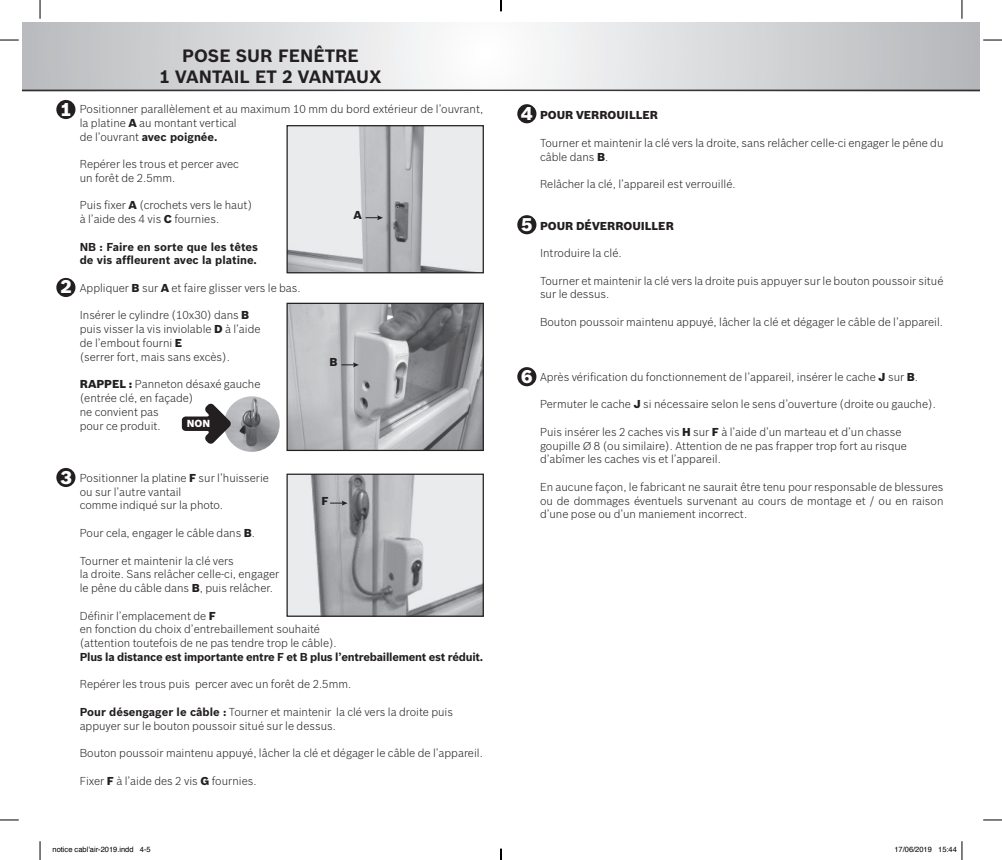
<style>
.page{position:relative;width:1002px;height:860px;background:#fff}
.page>*{position:absolute;margin:0;border:0;box-sizing:border-box;transform-origin:0 0}
.t1{font:900 18px "Bosch Sans";color:#fff}
.t2{font:700 17.5px/21.2px "Bosch Sans";color:#231f20;text-align:center}
.t3{font:300 11.25px/13.8px "Bosch Sans";color:#231f20}
.t4{font:700 11.25px "Bosch Sans";letter-spacing:-.02em;color:#231f20}
.t5{font:700 11.25px/13.8px "Bosch Sans";color:#231f20}
.t6{font:900 11.25px "Bosch Sans";color:#231f20}
.t7{font:900 10px "Bosch Sans";color:#fff}
.t8{font:7.5px "Helvetica";color:#000}
.s1{font-weight:900}
.s2{font-weight:700}
</style>
<div class="page">
<svg style="left:22px;top:22px;width:957px;height:68px"></svg>
<hr style="left:22px;top:90px;width:957px;height:1px;background:#231f20">
<img style="left:288px;top:127px;width:194px;height:144px">
<div style="left:286px;top:125px;width:198px;height:148px;border:1px solid #231f20"></div>
<img style="left:288px;top:305px;width:194px;height:144px">
<div style="left:286px;top:303px;width:198px;height:148px;border:1px solid #231f20"></div>
<img style="left:288px;top:475px;width:194px;height:140px">
<div style="left:286px;top:473px;width:198px;height:144px;border:1px solid #231f20"></div>
<svg style="left:341px;top:362px;width:18px;height:5px"></svg>
<svg style="left:365px;top:215px;width:18px;height:5px"></svg>
<svg style="left:330px;top:500px;width:17px;height:5px"></svg>
<div style="left:56px;top:100px;width:19px;height:19px;background:#231f20;border-radius:50%"></div>
<div style="left:56px;top:278px;width:19px;height:19px;background:#231f20;border-radius:50%"></div>
<div style="left:56px;top:468px;width:19px;height:19px;background:#231f20;border-radius:50%"></div>
<img style="left:224px;top:396px;width:55px;height:56px;border-radius:28px">
<svg style="left:182px;top:403px;width:49px;height:41px"></svg>
<div style="left:517px;top:104px;width:19px;height:19px;background:#231f20;border-radius:50%"></div>
<div style="left:517px;top:215px;width:19px;height:19px;background:#231f20;border-radius:50%"></div>
<div style="left:517px;top:367px;width:19px;height:19px;background:#231f20;border-radius:50%"></div>
<svg style="left:0;top:40px;width:19px;height:1px"></svg>
<svg style="left:983px;top:40px;width:18px;height:1px"></svg>
<svg style="left:0;top:819px;width:19px;height:1px"></svg>
<svg style="left:983px;top:819px;width:18px;height:1px"></svg>
<svg style="left:40px;top:0;width:1px;height:19px"></svg>
<svg style="left:40px;top:841px;width:1px;height:19px"></svg>
<svg style="left:961px;top:0;width:1px;height:19px"></svg>
<svg style="left:961px;top:841px;width:1px;height:19px"></svg>
<svg style="left:500px;top:848px;width:1px;height:12px"></svg>
<h1 class="t1" style="left:60px;top:98px;width:13px">1</h1>
<h1 class="t1" style="left:60px;top:276px;width:13px">2</h1>
<h2 class="t2" style="left:159px;top:45px;width:224px">POSE SUR FENÊTRE<br>1 VANTAIL ET 2 VANTAUX</h2>
<p class="t3" style="left:80px;top:102px;width:405px">Positionner parallèlement et au maximum 10 mm du bord extérieur de l’ouvrant, la platine <span class="s1">A</span> au montant vertical<br>de l’ouvrant <span class="s2">avec poignée.</span></p>
<p class="t3" style="left:80px;top:157px;width:161px">Repérer les trous et percer avec un forêt de 2.5mm.</p>
<p class="t3" style="left:80px;top:198px;width:174px">Puis fixer <span class="s1">A</span> (crochets vers le haut) à l’aide des 4 vis <span class="s1">C</span> fournies.</p>
<p class="t5" style="left:80px;top:239px;width:180px">NB : Faire en sorte que les têtes de vis affleurent avec la platine.</p>
<p class="t3" style="left:80px;top:281px;width:222px">Appliquer <span class="s1">B</span> sur <span class="s1">A</span> et faire glisser vers le bas.</p>
<p class="t3" style="left:80px;top:308px;width:182px">Insérer le cylindre (10x30) dans <span class="s1">B </span>puis visser la vis inviolable <span class="s1">D</span> à l’aide de l’embout fourni <span class="s1">E<br></span>(serrer fort, mais sans excès).</p>
<p class="t3" style="left:80px;top:377px;width:182px"><span class="s1">RAPPEL :</span> Panneton désaxé gauche (entrée clé, en façade)<br>ne convient pas<br>pour ce produit.</p>
<p class="t6" style="left:353px;top:208px;width:10px">A</p>
<p class="t6" style="left:329px;top:355px;width:10px">B</p>
<p class="t7" style="left:187px;top:417px;width:25px">NON</p>
<h1 class="t1" style="left:60px;top:466px;width:13px">3</h1>
<p class="t3" style="left:80px;top:471px;width:191px">Positionner la platine <span class="s1">F</span> sur l’huisserie ou sur l’autre vantail<br>comme indiqué sur la photo.</p>
<p class="t3" style="left:80px;top:526px;width:177px">Pour cela, engager le câble dans <span class="s1">B</span>.</p>
<p class="t3" style="left:80px;top:553px;width:201px">Tourner et maintenir la clé vers<br>la droite. Sans relâcher celle-ci, engager le pêne du câble dans <span class="s1">B</span>, puis relâcher.</p>
<p class="t3" style="left:80px;top:608px;width:258px">Définir l’emplacement de <span class="s1">F<br></span>en fonction du choix d’entrebaillement souhaité (attention toutefois de ne pas tendre trop le câble).</p>
<p class="t4" style="left:80px;top:649px;width:405px">Plus la distance est importante entre F et B plus l’entrebaillement est réduit.</p>
<p class="t3" style="left:80px;top:677px;width:273px">Repérer les trous puis percer avec un forêt de 2.5mm.</p>
<p class="t3" style="left:80px;top:704px;width:375px"><span class="s2">Pour désengager le câble :</span> Tourner et maintenir la clé vers la droite puis appuyer sur le bouton poussoir situé sur le dessus.</p>
<p class="t3" style="left:80px;top:746px;width:404px">Bouton poussoir maintenu appuyé, lâcher la clé et dégager le câble de l’appareil.</p>
<p class="t3" style="left:80px;top:773px;width:178px">Fixer <span class="s1">F</span> à l’aide des 2 vis <span class="s1">G</span> fournies.</p>
<p class="t6" style="left:321px;top:493px;width:9px">F</p>
<h1 class="t1" style="left:521px;top:102px;width:13px">4</h1>
<p class="t6" style="left:540px;top:108px;width:119px">POUR VERROUILLER</p>
<p class="t3" style="left:540px;top:136px;width:405px">Tourner et maintenir la clé vers la droite, sans relâcher celle-ci engager le pêne du câble dans <span class="s1">B</span>.</p>
<p class="t3" style="left:540px;top:177px;width:197px">Relâcher la clé, l’appareil est verrouillé.</p>
<p class="t6" style="left:540px;top:218px;width:135px">POUR DÉVERROUILLER</p>
<p class="t3" style="left:540px;top:246px;width:83px">Introduire la clé.</p>
<p class="t3" style="left:540px;top:273px;width:405px">Tourner et maintenir la clé vers la droite puis appuyer sur le bouton poussoir situé sur le dessus.</p>
<p class="t3" style="left:540px;top:314px;width:404px">Bouton poussoir maintenu appuyé, lâcher la clé et dégager le câble de l’appareil.</p>
<h1 class="t1" style="left:521px;top:213px;width:13px">5</h1>
<h1 class="t1" style="left:521px;top:365px;width:13px">6</h1>
<p class="t3" style="left:540px;top:369px;width:379px">Après vérification du fonctionnement de l’appareil, insérer le cache <span class="s1">J</span> sur <span class="s1">B</span>.</p>
<p class="t3" style="left:540px;top:397px;width:397px">Permuter le cache <span class="s1">J</span> si nécessaire selon le sens d’ouverture (droite ou gauche).</p>
<p class="t3" style="left:540px;top:424px;width:368px">Puis insérer les 2 caches vis <span class="s1">H</span> sur <span class="s1">F</span> à l’aide d’un marteau et d’un chasse goupille Ø 8 (ou similaire). Attention de ne pas frapper trop fort au risque d’abîmer les caches vis et l’appareil.</p>
<p class="t3" style="left:540px;top:479px;width:405px;text-align:justify">En aucune façon, le fabricant ne saurait être tenu pour responsable de blessures ou de dommages éventuels survenant au cours de montage et / ou en raison d’une pose ou d’un maniement incorrect.</p>
<p class="t8" style="left:53px;top:844px;width:100px">notice cabl'air-2019.indd 4-5</p>
<p class="t8" style="left:894px;top:844px;width:64px">17/06/2019 15:44</p>
</div>
